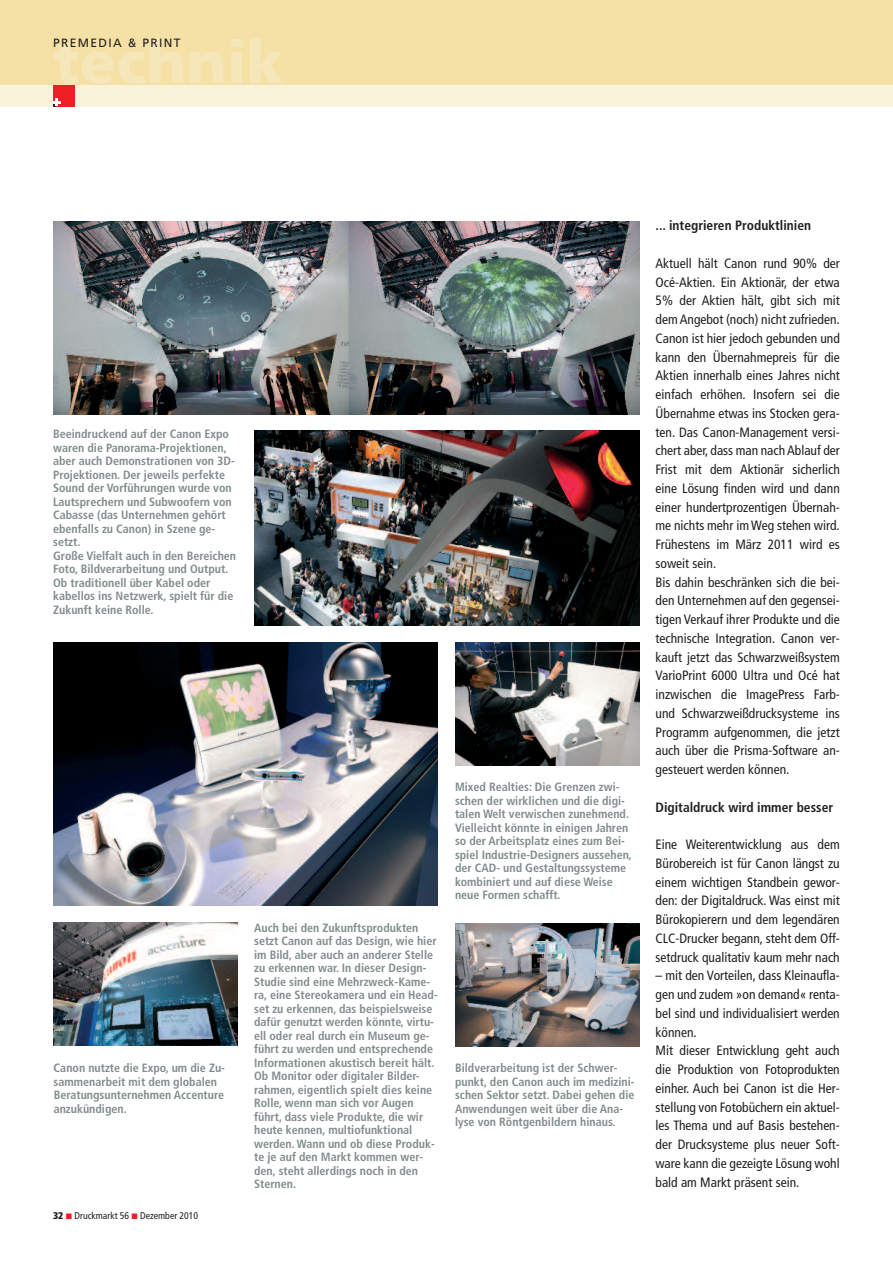
<style>
.page{position:relative;width:893px;height:1263px;background:#fff}
.page>*{position:absolute;margin:0;border:0;box-sizing:border-box;transform-origin:0 0}
.t1{font:condensed 13.5px/18.8px "Frutiger";color:#231f20}
.t2{font:700 condensed 13.5px "Frutiger";color:#231f20}
.t3{font:700 condensed 12px/13.5px "Frutiger";color:#838c8e}
.t4{font:12px "Frutiger";letter-spacing:.11em;color:#231f20}
.t5{font:condensed 9.75px "Frutiger";color:#231f20}
.s1{font-weight:900}
</style>
<div class="page">
<img style="left:53px;top:642px;width:385px;height:264px">
<img style="left:455px;top:923px;width:184px;height:123px">
<img style="left:254px;top:430px;width:385px;height:195px">
<img style="left:455px;top:642px;width:184px;height:123px">
<img style="left:53px;top:221px;width:586px;height:194px">
<img style="left:53px;top:923px;width:184px;height:123px">
<div style="left:0;top:0;width:893px;height:85px;background:#f5e0a6"></div>
<div style="left:0;top:85px;width:893px;height:21px;background:#faf3db"></div>
<div style="left:53px;top:85px;width:21px;height:21px;background:#ee1e24"></div>
<svg style="left:53px;top:98px;width:8px;height:8px"></svg>
<p class="t4" style="left:53px;top:38px;width:129px">PREMEDIA &amp; PRINT</p>
<p class="t3" style="left:53px;top:428px;width:184px">Beeindruckend auf der Canon Expo waren die Panorama-Projektionen, aber auch Demonstrationen von 3D-<br>Projektionen. Der jeweils perfekte<br>Sound der Vorführungen wurde von<br>Lautsprechern und Subwoofern von<br>Cabasse (das Unternehmen gehört ebenfalls zu Canon) in Szene ge&shy;setzt.<br>Große Vielfalt auch in den Bereichen<br>Foto, Bildverarbeitung und Output.<br>Ob traditionell über Kabel oder kabellos ins Netzwerk, spielt für die<br>Zukunft keine Rolle.</p>
<p class="t3" style="left:54px;top:1062px;width:173px">Canon nutzte die Expo, um die Zu&shy;sammenarbeit mit dem globalen<br>Beratungsunternehmen Accenture anzukündigen.</p>
<p class="t5" style="left:53px;top:1212px;width:147px"><span class="s1">32</span> Druckmarkt 56 Dezember 2010</p>
<p class="t3" style="left:254px;top:922px;width:185px">Auch bei den Zukunftsprodukten setzt Canon auf das Design, wie hier im Bild, aber auch an anderer Stelle zu erkennen war. In dieser Design-Studie sind eine Mehrzweck-Kame&shy;ra, eine Stereokamera und ein Head&shy;set zu erkennen, das beispielsweise dafür genutzt werden könnte, virtu&shy;ell oder real durch ein Museum ge&shy;führt zu werden und entsprechende Informationen akustisch bereit hält.<br>Ob Monitor oder digitaler Bilder&shy;rahmen, eigentlich spielt dies keine Rolle, wenn man sich vor Augen führt, dass viele Produkte, die wir heute kennen, multiofunktional werden. Wann und ob diese Produk&shy;te je auf den Markt kommen wer&shy;den, steht allerdings noch in den Sternen.</p>
<p class="t3" style="left:455px;top:781px;width:179px">Mixed Realties: Die Grenzen zwi&shy;schen der wirklichen und die digi&shy;talen Welt verwischen zunehmend.<br>Vielleicht könnte in einigen Jahren so der Arbeitsplatz eines zum Bei&shy;spiel Industrie-Designers aussehen, der CAD- und Gestaltungssysteme kombiniert und auf diese Weise neue Formen schafft.</p>
<p class="t3" style="left:455px;top:1062px;width:181px">Bildverarbeitung ist der Schwer&shy;punkt, den Canon auch im medizini&shy;schen Sektor setzt. Dabei gehen die Anwendungen weit über die Ana&shy;lyse von Röntgenbildern hinaus.</p>
<p class="t2" style="left:656px;top:220px;width:157px">... integrieren Produktlinien</p>
<p class="t1" style="left:655px;top:255px;width:186px">Aktuell hält Canon rund 90% der Océ-Aktien. Ein Aktionär, der etwa 5% der Aktien hält, gibt sich mit dem Angebot (noch) nicht zufrieden.<br>Canon ist hier jedoch gebunden und kann den Übernahmepreis für die Aktien innerhalb eines Jahres nicht einfach erhöhen. Insofern sei die Übernahme etwas ins Stocken gera&shy;ten. Das Canon-Management versi&shy;chert aber, dass man nachAblauf der Frist mit dem Aktionär sicherlich eine Lösung finden wird und dann einer hundertprozentigen Übernah&shy;me nichts mehr im Weg stehen wird.<br>Frühestens im März 2011 wird es soweit sein.<br>Bis dahin beschränken sich die bei&shy;den Unternehmen auf den gegensei&shy;tigen Verkauf ihrer Produkte und die technische Integration. Canon ver&shy;kauft jetzt das Schwarzweißsystem VarioPrint 6000 Ultra und Océ hat inzwischen die ImagePress Farb&shy;und Schwarzweißdrucksysteme ins Programm aufgenommen, die jetzt auch über die Prisma-Software an&shy;gesteuert werden können.</p>
<p class="t2" style="left:655px;top:801px;width:179px">Digitaldruck wird immer besser</p>
<p class="t1" style="left:655px;top:836px;width:186px;text-align:justify">Eine Weiterentwicklung aus dem Bürobereich ist für Canon längst zu einem wichtigen Standbein gewor&shy;den: der Digitaldruck. Was einst mit Bürokopierern und dem legendären CLC-Drucker begann, steht dem Off&shy;setdruck qualitativ kaum mehr nach</p>
<p class="t1" style="left:655px;top:967px;width:186px">– mit den Vorteilen, dass Kleinaufla&shy;gen und zudem »on demand« renta&shy;bel sind und individualisiert werden können.<br>Mit dieser Entwicklung geht auch die Produktion von Fotoprodukten einher. Auch bei Canon ist die Her&shy;stellung von Fotobüchern ein aktuel&shy;les Thema und auf Basis bestehen&shy;der Drucksysteme plus neuer Soft&shy;ware kann die gezeigte Lösung wohl bald am Markt präsent sein.</p>
</div>
